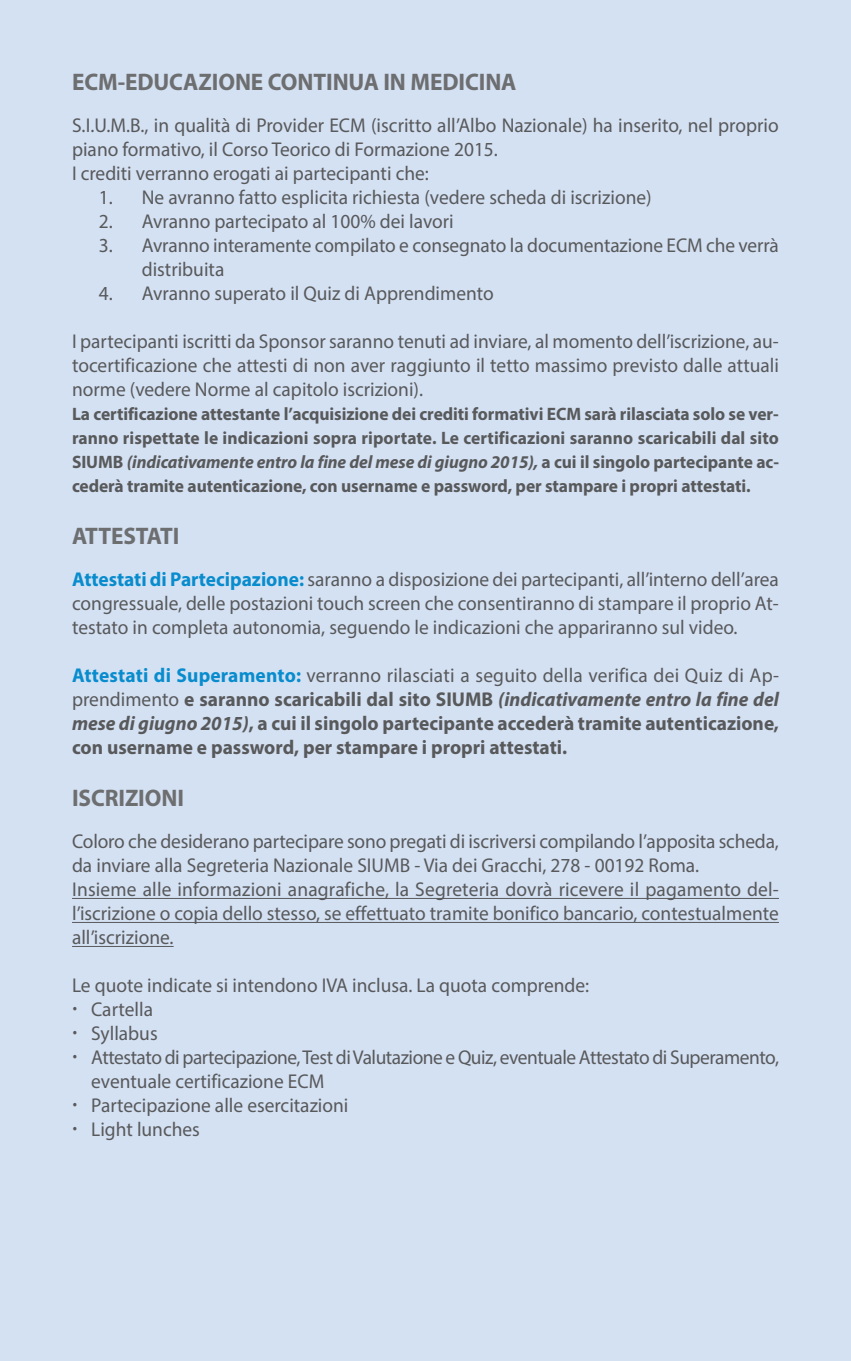
<style>
.page{position:relative;width:851px;height:1361px;background:#fff}
.page>*{position:absolute;margin:0;border:0;box-sizing:border-box;transform-origin:0 0}
.t1{font:700 24px "Myriad Pro";letter-spacing:-.005em;color:#6d6e70}
.t2{font:20px/24px "Myriad Pro";color:#58595b}
.t3{font:700 20px/24px "Myriad Pro";color:#58595b;text-align:justify}
.t4{font:20px "Myriad Pro";letter-spacing:-.025em;color:#58595b}
.t5{font:700 18px/24px "Myriad Pro";letter-spacing:-.005em;color:#58595b;text-align:justify}
.s1{font-style:italic}
.s2{font-weight:700;color:#088ccd}
.s3{color:#088ccd}
.s4{font-weight:400}
.s5{font-size:28px}
</style>
<div class="page">
<div style="left:0;top:0;width:850px;height:1361px;background:#d4e1f3"></div>
<hr style="left:72px;top:898px;width:700px;height:1px;background:#58595b">
<hr style="left:72px;top:922px;width:706px;height:1px;background:#58595b">
<hr style="left:72px;top:946px;width:102px;height:1px;background:#58595b">
<p class="t1" style="left:72px;top:73px;width:446px">ECM-EDUCAZIONE CONTINUA IN MEDICINA</p>
<p class="t2" style="left:72px;top:115px;width:708px">S.I.U.M.B., in qualità di Provider ECM (iscritto all’Albo Nazionale) ha inserito, nel proprio piano formativo, il Corso Teorico di Formazione 2015.<br>I crediti verranno erogati ai partecipanti che:</p>
<p class="t2" style="left:99px;top:187px;width:554px">1. Ne avranno fatto esplicita richiesta (vedere scheda di iscrizione)</p>
<p class="t2" style="left:99px;top:211px;width:356px">2. Avranno partecipato al 100% dei lavori</p>
<p class="t2" style="left:142px;top:235px;width:638px;text-indent:-43px">3. Avranno interamente compilato e consegnato la documentazione ECM che verrà distribuita</p>
<p class="t2" style="left:99px;top:283px;width:396px">4. Avranno superato il Quiz di Apprendimento</p>
<p class="t2" style="left:72px;top:331px;width:708px;text-align:justify">I partecipanti iscritti da Sponsor saranno tenuti ad inviare, al momento dell’iscrizione, au&shy;tocertificazione che attesti di non aver raggiunto il tetto massimo previsto dalle attuali norme (vedere Norme al capitolo iscrizioni).</p>
<p class="t5" style="left:72px;top:403px;width:708px">La certificazione attestante l’acquisizione dei crediti formativi ECM sarà rilasciata solo se ver&shy;ranno rispettate le indicazioni sopra riportate. Le certificazioni saranno scaricabili dal sito SIUMB <span class="s1">(indicativamente entro la fine del mese di giugno 2015),</span> a cui il singolo partecipante ac&shy;cederà tramite autenticazione, con username e password, per stampare i propri attestati.</p>
<p class="t1" style="left:72px;top:527px;width:109px">ATTESTATI</p>
<p class="t2" style="left:72px;top:569px;width:708px;text-align:justify"><span class="s2">Attestati di Partecipazione:</span> saranno a disposizione dei partecipanti, all’interno dell’area congressuale, delle postazioni touch screen che consentiranno di stampare il proprio At&shy;testato in completa autonomia, seguendo le indicazioni che appariranno sul video.</p>
<p class="t3" style="left:72px;top:665px;width:708px"><span class="s3">Attestati di Superamento:</span> <span class="s4">verranno rilasciati a seguito della verifica dei Quiz di Ap&shy;prendimento</span> e saranno scaricabili dal sito SIUMB <span class="s1">(indicativamente entro la fine del mese di giugno 2015)</span>, a cui il singolo partecipante accederà tramite autenticazione, con username e password, per stampare i propri attestati.</p>
<p class="t1" style="left:72px;top:789px;width:113px">ISCRIZIONI</p>
<p class="t2" style="left:72px;top:831px;width:708px">Coloro che desiderano partecipare sono pregati di iscriversi compilando l’apposita scheda, da inviare alla Segreteria Nazionale SIUMB - Via dei Gracchi, 278 - 00192 Roma.<br>Insieme alle informazioni anagrafiche, la Segreteria dovrà ricevere il pagamento del&shy;l’iscrizione o copia dello stesso, se effettuato tramite bonifico bancario, contestualmente all’iscrizione.</p>
<p class="t2" style="left:72px;top:975px;width:518px">Le quote indicate si intendono IVA inclusa. La quota comprende:</p>
<p class="t2" style="left:72px;top:999px;width:82px"><span class="s5">·</span> Cartella</p>
<p class="t2" style="left:72px;top:1023px;width:87px"><span class="s5">·</span> Syllabus</p>
<p class="t4" style="left:72px;top:1050px;width:708px"><span class="s5">·</span> Attestato di partecipazione, Test di Valutazione e Quiz, eventuale Attestato di Superamento,</p>
<p class="t2" style="left:91px;top:1071px;width:234px">eventuale certificazione ECM</p>
<p class="t2" style="left:72px;top:1095px;width:278px"><span class="s5">·</span> Partecipazione alle esercitazioni</p>
<p class="t2" style="left:72px;top:1119px;width:129px"><span class="s5">·</span> Light lunches</p>
</div>
